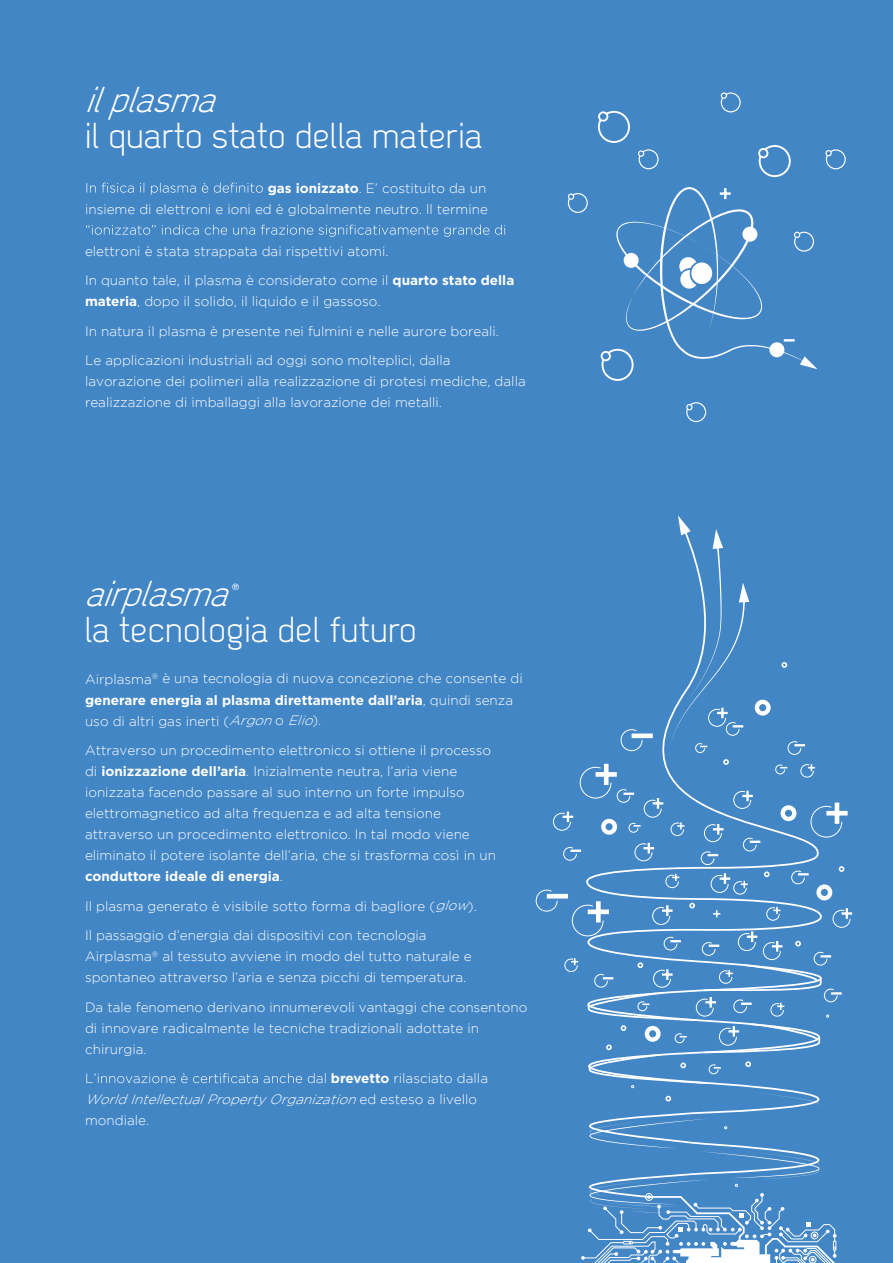
<style>
.page{position:relative;width:893px;height:1263px;background:#fff}
.page>*{position:absolute;margin:0;border:0;box-sizing:border-box;transform-origin:0 0}
.t1{font:36px "Dekar";letter-spacing:.02em;color:#fff}
.t2{font:italic 36px "Dekar";color:#fff}
.t3{font:300 13.5px/21px "Gotham";color:#fff}
.t4{font:8.7px "Helvetica Neue";color:#fff}
.s1{font-weight:700}
.s2{font-style:italic}
</style>
<div class="page">
<div style="left:0;top:0;width:884px;height:1263px;background:#4286c6"></div>
<div style="left:874px;top:0;width:19px;height:1263px;background:#4286c6"></div>
<svg style="left:678px;top:515px;width:71px;height:182px"></svg>
<svg style="left:668px;top:697px;width:103px;height:25px"></svg>
<svg style="left:781px;top:662px;width:6px;height:6px"></svg>
<svg style="left:839px;top:866px;width:5px;height:6px"></svg>
<svg style="left:597px;top:992px;width:245px;height:113px"></svg>
<svg style="left:535px;top:722px;width:303px;height:352px"></svg>
<svg style="left:581px;top:1118px;width:256px;height:145px"></svg>
<svg style="left:567px;top:92px;width:279px;height:331px"></svg>
<div style="left:686px;top:404px;width:7px;height:6px;border:1px solid #fff;border-radius:50%"></div>
<svg style="left:87px;top:183px;width:176px;height:12px"></svg>
<svg style="left:86px;top:225px;width:419px;height:12px"></svg>
<svg style="left:86px;top:1073px;width:240px;height:10px"></svg>
<h1 class="t2" style="left:85px;top:82px;width:144px">ilplasma</h1>
<h1 class="t1" style="left:85px;top:118px;width:399px">il quarto stato della materia</h1>
<p class="t3" style="left:85px;top:177px;width:404px;text-align:right"><span class="s1">gas ionizzato</span>. E’ costituito da un<br>insieme di elettroni e ioni ed è globalmente neutro. ll termine</p>
<p class="t3" style="left:85px;top:236px;width:431px;line-height:29.5px">elettroni è stata strappata dai rispettivi atomi.<br>In quanto tale, il plasma è considerato come il <span class="s1">quarto stato della</span></p>
<p class="t3" style="left:85px;top:286px;width:415px;line-height:29.5px"><span class="s1">materia</span>, dopo il solido, il liquido e il gassoso.<br>In natura il plasma è presente nei fulmini e nelle aurore boreali.<br>Le applicazioni industriali ad oggi sono molteplici, dalla</p>
<p class="t3" style="left:85px;top:371px;width:442px">lavorazione dei polimeri alla realizzazione di protesi mediche, dalla realizzazione di imballaggi alla lavorazione dei metalli.</p>
<h1 class="t2" style="left:85px;top:575px;width:156px">airplasma</h1>
<h1 class="t1" style="left:85px;top:611px;width:333px">la tecnologia del futuro</h1>
<p class="t4" style="left:232px;top:581px;width:8px">®</p>
<p class="t3" style="left:85px;top:668px;width:439px">Airplasma<sup>®</sup> è una tecnologia di nuova concezione che consente di <span class="s1">generare energia al plasma direttamente dall’aria</span>, quindi senza uso di altri gas inerti (<span class="s2">Argon</span>o <span class="s2">Elio</span>).</p>
<p class="t3" style="left:85px;top:739px;width:412px">Attraverso un procedimento elettronico si ottiene il processo di <span class="s1">ionizzazione dell’aria</span>. Inizialmente neutra, l’aria viene ionizzata facendo passare al suo interno un forte impulso elettromagnetico ad alta frequenza e ad alta tensione attraverso un procedimento elettronico. In tal modo viene eliminato il potere isolante dell’aria, che si trasforma così in un <span class="s1">conduttore ideale di energia</span>.</p>
<p class="t3" style="left:85px;top:891px;width:393px;line-height:29.4px">Il plasma generato è visibile sotto forma di bagliore (<span class="s2">glow</span>).<br>Il passaggio d’energia dai dispositivi con tecnologia</p>
<p class="t3" style="left:85px;top:945px;width:388px">Airplasma<sup>®</sup> al tessuto avviene in modo del tutto naturale e spontaneo attraverso l’aria e senza picchi di temperatura.</p>
<p class="t3" style="left:85px;top:996px;width:444px">Da tale fenomeno derivano innumerevoli vantaggi che consentono di innovare radicalmente le tecniche tradizionali adottate in chirurgia.</p>
<p class="t3" style="left:85px;top:1067px;width:405px;text-indent:246px"><span class="s1">brevetto</span> rilasciato dalla<br><span class="s2">WorldIntellectualPropertyOrganization</span>e d e s t e s o a l i v e l l o mondiale.</p>
</div>
